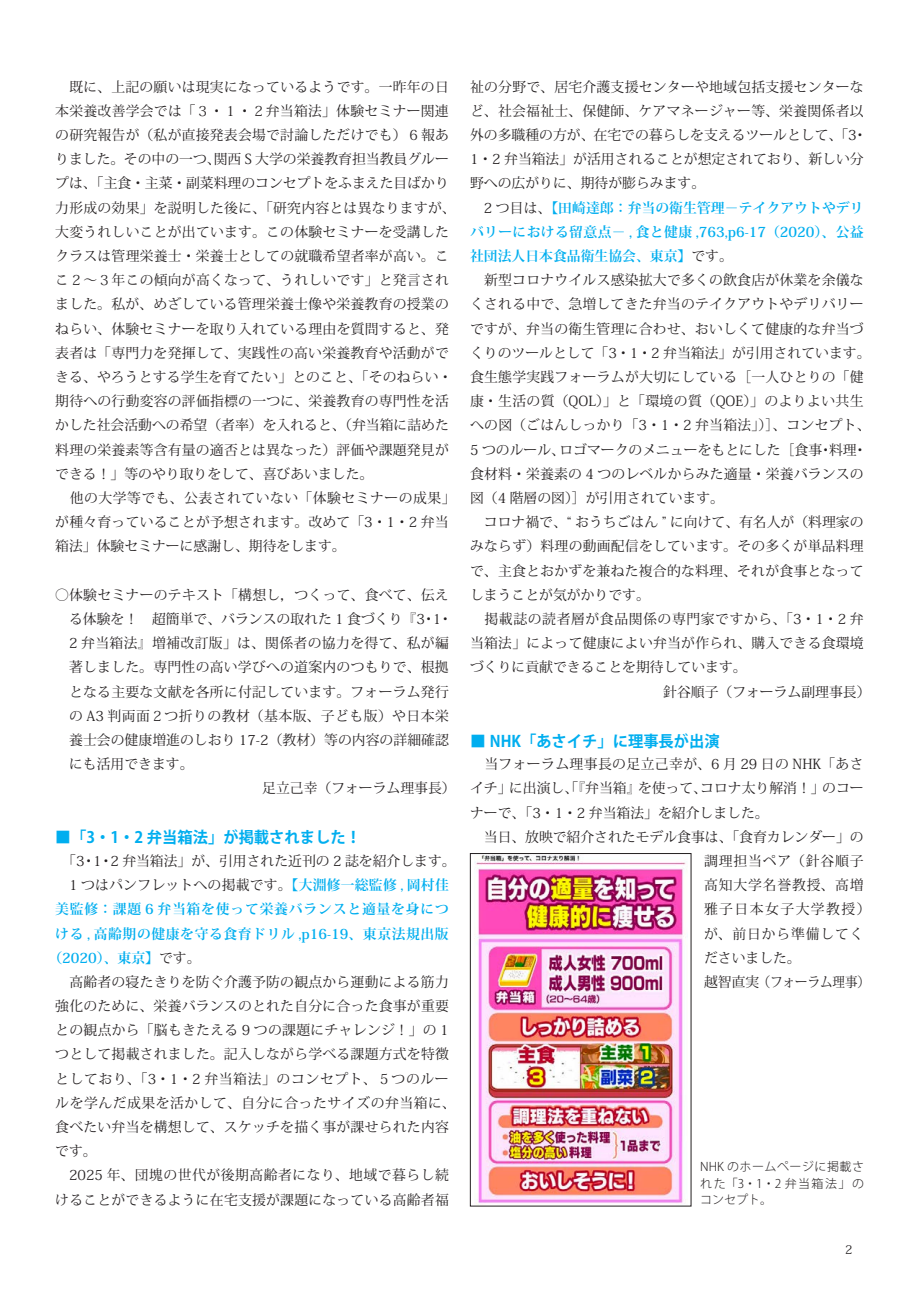
<style>
.page{position:relative;width:919px;height:1289px;background:#fff}
.page>*{position:absolute;margin:0;border:0;box-sizing:border-box;transform-origin:0 0}
.t1{font:700 15.75px "Koz Go Pr 6 N";color:#00aeef}
.t2{font:700 15.75px "Koz Go Pro";color:#00aeef}
.t3{font:13.8px/24.2px "Koz Min Pr 6 N";letter-spacing:.02em;color:#231f20}
.t4{font:13.8px "Koz Min Pr 6 N";color:#231f20}
.t5{font:700 13.8px "Koz Min Pr 6 N";letter-spacing:.025em;color:#00aeef}
.t6{font:13.8px "Koz Min Pr 6 N";letter-spacing:.045em;color:#231f20}
.t7{font:13.8px "Koz Min Pr 6 N";letter-spacing:.06em;color:#231f20}
.t8{font:700 13.8px "Koz Min Pr 6 N";letter-spacing:.005em;color:#00aeef}
.t9{font:13.8px "Koz Min Pr 6 N";letter-spacing:.04em;color:#231f20}
.t10{font:700 13.8px "Koz Min Pr 6 N";letter-spacing:.055em;color:#00aeef}
.t11{font:700 13.8px "Koz Min Pr 6 N";color:#00aeef}
.t12{font:13.8px "Koz Min Pr 6 N";letter-spacing:.105em;color:#231f20}
.t13{font:300 12px/16.5px "Koz Go Pro";letter-spacing:.04em;color:#231f20;text-align:justify}
.t14{font:12px "Koz Min Pr 6 N";color:#231f20}
.s1{font-weight:700;color:#00aeef}
.s2{font-weight:400;color:#231f20}
.s3{font-family:"Koz Go Pr 6 N"}
</style>
<div class="page">
<img style="left:474px;top:855px;width:212px;height:349px">
<div style="left:470px;top:853px;width:221px;height:353px;border:1px solid #231f20"></div>
<p class="t3" style="left:55px;top:75px;width:402px">　既に、上記の願いは現実になっているようです。一昨年の日本栄養改善学会では「３・１・２弁当箱法」体験セミナー関連の研究報告が（私が直接発表会場で討論しただけでも）６報ありました。その中の一つ、関西 S 大学の栄養教育担当教員グループは、「主食・主菜・副菜料理のコンセプトをふまえた目ばかり力形成の効果」を説明した後に、「研究内容とは異なりますが、大変うれしいことが出ています。この体験セミナーを受講したクラスは管理栄養士・栄養士としての就職希望者率が高い。ここ２～３年この傾向が高くなって、うれしいです」と発言されました。私が、めざしている管理栄養士像や栄養教育の授業のねらい、体験セミナーを取り入れている理由を質問すると、発表者は「専門力を発揮して、実践性の高い栄養教育や活動ができる、やろうとする学生を育てたい」とのこと、「そのねらい・期待への行動変容の評価指標の一つに、栄養教育の専門性を活かした社会活動への希望（者率）を入れると、（弁当箱に詰めた料理の栄養素等含有量の適否とは異なった）評価や課題発見ができる！」等のやり取りをして、喜びあいました。<br>　他の大学等でも、公表されていない「体験セミナーの成果」が種々育っていることが予想されます。改めて「3・1・2 弁当箱法」体験セミナーに感謝し、期待をします。</p>
<p class="t3" style="left:55px;top:583px;width:395px">〇体験セミナーのテキスト「構想し，つくって、食べて、伝え</p>
<p class="t4" style="left:69px;top:611px;width:384px">る体験を！　超簡単で、バランスの取れた 1 食づくり『3・1・</p>
<p class="t3" style="left:69px;top:631px;width:381px">2 弁当箱法』増補改訂版」は、関係者の協力を得て、私が編</p>
<p class="t3" style="left:69px;top:655px;width:381px">著しました。専門性の高い学びへの道案内のつもりで、根拠</p>
<p class="t3" style="left:69px;top:679px;width:381px">となる主要な文献を各所に付記しています。フォーラム発行</p>
<p class="t3" style="left:69px;top:704px;width:381px">の A3 判両面２つ折りの教材（基本版、子ども版）や日本栄</p>
<p class="t3" style="left:69px;top:728px;width:381px">養士会の健康増進のしおり 17-2（教材）等の内容の詳細確認</p>
<p class="t4" style="left:69px;top:756px;width:126px">にも活用できます。</p>
<p class="t4" style="left:262px;top:780px;width:195px">足立己幸（フォーラム理事長）</p>
<p class="t1" style="left:55px;top:828px;width:307px">■「3・1・2 弁当箱法」が掲載されました！</p>
<p class="t4" style="left:55px;top:853px;width:402px">　「3・1・2 弁当箱法」が、引用された近刊の 2 誌を紹介します。</p>
<p class="t3" style="left:55px;top:873px;width:395px">　1 つはパンフレットへの掲載です。<span class="s1">【大淵修一総監修 , 岡村佳</span></p>
<p class="t10" style="left:55px;top:901px;width:395px">美監修：課題 6 弁当箱を使って栄養バランスと適量を身につ</p>
<p class="t5" style="left:55px;top:925px;width:395px">ける , 高齢期の健康を守る食育ドリル ,p16-19、東京法規出版</p>
<p class="t5" style="left:48px;top:949px;width:154px">（2020）、東京】<span class="s2">です。</span></p>
<p class="t3" style="left:55px;top:970px;width:395px">　高齢者の寝たきりを防ぐ介護予防の観点から運動による筋力</p>
<p class="t3" style="left:55px;top:994px;width:395px">強化のために、栄養バランスのとれた自分に合った食事が重要</p>
<p class="t3" style="left:55px;top:1018px;width:395px">との観点から「脳もきたえる 9 つの課題にチャレンジ！」の 1</p>
<p class="t3" style="left:55px;top:1042px;width:395px">つとして掲載されました。記入しながら学べる課題方式を特徴</p>
<p class="t6" style="left:55px;top:1070px;width:395px">としており、「3・1・2 弁当箱法」のコンセプト、５つのルー</p>
<p class="t9" style="left:55px;top:1094px;width:402px">ルを学んだ成果を活かして、自分に合ったサイズの弁当箱に、</p>
<p class="t3" style="left:55px;top:1115px;width:395px">食べたい弁当を構想して、スケッチを描く事が課せられた内容</p>
<p class="t3" style="left:55px;top:1139px;width:43px">です。</p>
<p class="t3" style="left:55px;top:1163px;width:395px">　2025 年、団塊の世代が後期高齢者になり、地域で暮らし続</p>
<p class="t3" style="left:55px;top:1187px;width:395px">けることができるように在宅支援が課題になっている高齢者福</p>
<p class="t3" style="left:470px;top:75px;width:395px">祉の分野で、居宅介護支援センターや地域包括支援センターな</p>
<p class="t3" style="left:470px;top:99px;width:395px">ど、社会福祉士、保健師、ケアマネージャー等、栄養関係者以</p>
<p class="t4" style="left:470px;top:127px;width:398px">外の多職種の方が、在宅での暮らしを支えるツールとして、「3・</p>
<p class="t4" style="left:470px;top:151px;width:395px">1・2 弁当箱法」が活用されることが想定されており、新しい分</p>
<p class="t4" style="left:470px;top:176px;width:236px">野への広がりに、期待が膨らみます。</p>
<p class="t8" style="left:470px;top:200px;width:395px"><span class="s2">　2 つ目は、</span>【田崎達郎：弁当の衛生管理−テイクアウトやデリ</p>
<p class="t5" style="left:470px;top:224px;width:395px">バリーにおける留意点− , 食と健康 ,763,p6-17（2020）、公益</p>
<p class="t11" style="left:470px;top:248px;width:264px">社団法人日本食品衛生協会、東京】<span class="s2">です。</span></p>
<p class="t3" style="left:470px;top:268px;width:395px">　新型コロナウイルス感染拡大で多くの飲食店が休業を余儀な</p>
<p class="t3" style="left:470px;top:292px;width:395px">くされる中で、急増してきた弁当のテイクアウトやデリバリー</p>
<p class="t3" style="left:470px;top:317px;width:395px">ですが、弁当の衛生管理に合わせ、おいしくて健康的な弁当づ</p>
<p class="t4" style="left:470px;top:345px;width:402px">くりのツールとして「3・1・2 弁当箱法」が引用されています。</p>
<p class="t3" style="left:470px;top:365px;width:395px">食生態学実践フォーラムが大切にしている［一人ひとりの「健</p>
<p class="t3" style="left:470px;top:389px;width:395px">康・生活の質（QOL）」と「環境の質（QOE）」のよりよい共生</p>
<p class="t3" style="left:470px;top:413px;width:402px">への図（ごはんしっかり「3・1・2 弁当箱法」）］、コンセプト、</p>
<p class="t4" style="left:470px;top:442px;width:398px">5 つのルール、ロゴマークのメニューをもとにした［食事・料理・</p>
<p class="t3" style="left:470px;top:462px;width:395px">食材料・栄養素の 4 つのレベルからみた適量・栄養バランスの</p>
<p class="t4" style="left:470px;top:490px;width:255px">図（4 階層の図）］が引用されています。</p>
<p class="t4" style="left:470px;top:514px;width:395px">　コロナ禍で、“ おうちごはん ” に向けて、有名人が（料理家の</p>
<p class="t3" style="left:470px;top:534px;width:395px">みならず）料理の動画配信をしています。その多くが単品料理</p>
<p class="t3" style="left:470px;top:558px;width:395px">で、主食とおかずを兼ねた複合的な料理、それが食事となって</p>
<p class="t4" style="left:470px;top:587px;width:181px">しまうことが気がかりです。</p>
<p class="t6" style="left:470px;top:611px;width:395px">　掲載誌の読者層が食品関係の専門家ですから、「3・1・2 弁</p>
<p class="t3" style="left:470px;top:631px;width:395px">当箱法」によって健康によい弁当が作られ、購入できる食環境</p>
<p class="t4" style="left:470px;top:659px;width:278px">づくりに貢献できることを期待しています。</p>
<p class="t4" style="left:663px;top:683px;width:209px">針谷順子（フォーラム副理事長）</p>
<p class="t2" style="left:470px;top:730px;width:251px"><span class="s3">■</span> NHK「あさイチ」に理事長が出演</p>
<p class="t3" style="left:470px;top:752px;width:395px">　当フォーラム理事長の足立己幸が、6 月 29 日の NHK「あさ</p>
<p class="t4" style="left:470px;top:780px;width:395px">イチ」に出演し、「『弁当箱』を使って、コロナ太り解消！」のコー</p>
<p class="t4" style="left:470px;top:804px;width:300px">ナーで、「3・1・2 弁当箱法」を紹介しました。</p>
<p class="t4" style="left:470px;top:828px;width:395px">　当日、放映で紹介されたモデル食事は、「食育カレンダー」の</p>
<p class="t7" style="left:704px;top:853px;width:161px">調理担当ペア（針谷順子</p>
<p class="t7" style="left:704px;top:877px;width:161px">高知大学名誉教授、高増</p>
<p class="t12" style="left:704px;top:901px;width:168px">雅子日本女子大学教授）</p>
<p class="t7" style="left:704px;top:925px;width:161px">が、前日から準備してく</p>
<p class="t3" style="left:704px;top:945px;width:98px">ださいました。</p>
<p class="t4" style="left:704px;top:974px;width:167px">越智直実（フォーラム理事）</p>
<p class="t13" style="left:700px;top:1158px;width:165px">NHK のホームページに掲載された「3・1・2 弁当箱法」のコンセプト。</p>
<p class="t14" style="left:845px;top:1242px;width:9px">2</p>
</div>
